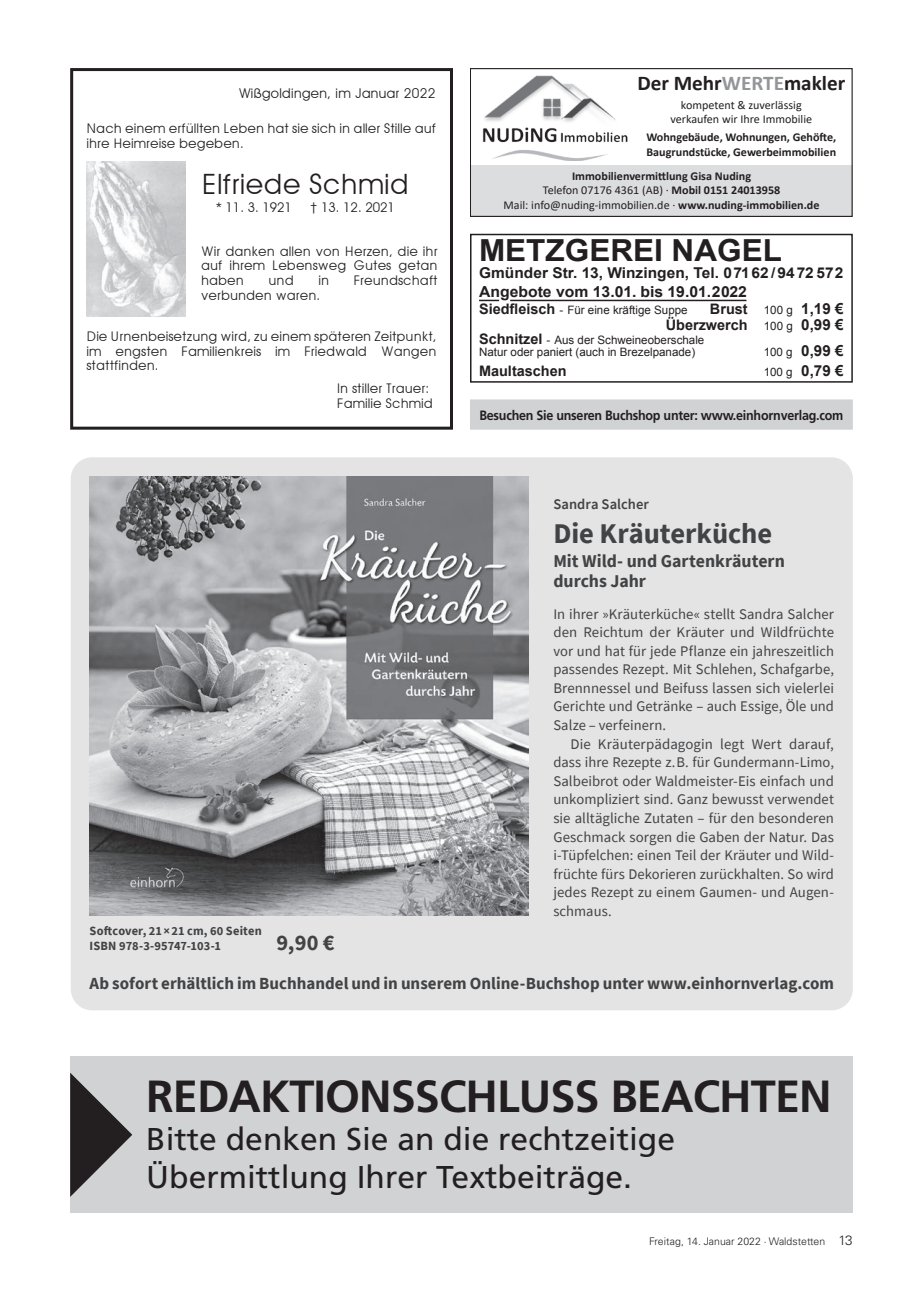
<style>
.page{position:relative;width:906px;height:1289px;background:#fff}
.page>*{position:absolute;margin:0;border:0;box-sizing:border-box;transform-origin:0 0}
.t1{font:700 45px "Frutiger";letter-spacing:-.02em;color:#231f20}
.t2{font:31.5px/37.8px "Frutiger";color:#231f20}
.t3{font:700 30.3px "Arial";color:#231f20;scale:1.04 1}
.t4{font:700 28.5px "Source Sans Pro";color:#424344}
.t5{font:28.05px "Avant Garde";color:#231f20}
.t6{font:700 22.5px "Source Sans Pro";color:#424344}
.t7{font:700 21px "Calibri";color:#231f20}
.t8{font:700 18px/20.2px "Source Sans Pro";color:#424344}
.t9{font:700 16.95px "Source Sans Pro";color:#424344}
.t10{font:700 15.15px "Arial";color:#231f20}
.t11{font:700 15.15px "Arial";color:#231f20;scale:1.04 1}
.t12{font:700 14.85px "Arial";letter-spacing:.005em;color:#231f20;scale:1.04 1}
.t13{font:14.7px "Source Sans Pro";letter-spacing:.005em;color:#424344}
.t14{font:600 14.7px "Source Sans Pro";letter-spacing:.005em;color:#424344}
.t15{font:700 14.4px "Arial";color:#231f20}
.t16{font:700 13.5px "Frutiger";letter-spacing:-.02em;color:#231f20;scale:.93 1}
.t17{font:13.5px "Avant Garde IT Cby BT";letter-spacing:.03em;color:#231f20}
.t18{font:13.2px/14.5px "Avant Garde";color:#231f20}
.t19{font:700 12.6px/15.5px "Source Sans Pro";letter-spacing:.01em;color:#424344}
.t20{font:700 12px/14.2px "Calibri";color:#231f20;text-align:center}
.t21{font:12px/14.2px "Calibri";color:#231f20;text-align:center}
.t22{font:11.55px/12px "Arial";color:#231f20}
.t23{font:300 10.5px "Univers LT";color:#231f20}
.s1{color:#939598}
.s2{font-weight:400}
.s3{font-weight:700;font-size:14.4px}
.s4{font-weight:400;font-size:11.55px}
.s5{font-size:13.5px}
</style>
<div class="page">
<svg style="left:86px;top:162px;width:100px;height:155px"></svg>
<img style="left:87px;top:162px;width:98px;height:154px">
<div style="left:70px;top:68px;width:383px;height:361px;border:3px solid #231f20"></div>
<div style="left:470px;top:165px;width:383px;height:52px;background:#dcdddf"></div>
<div style="left:470px;top:68px;width:382px;height:149px;border:1px solid #231f20"></div>
<img style="left:482px;top:75px;width:146px;height:85px">
<div style="left:470px;top:234px;width:383px;height:148px;border:2px solid #231f20"></div>
<svg style="left:479px;top:300px;width:20px;height:1px"></svg>
<hr style="left:510px;top:300px;width:236px;height:1px;background:#231f20">
<div style="left:470px;top:399px;width:383px;height:30px;background:#d1d2d4;border:1px solid #d1d2d4"></div>
<div style="left:71px;top:457px;width:782px;height:553px;background:#e4e4e5;border-radius:21px"></div>
<img style="left:90px;top:477px;width:438px;height:438px">
<div style="left:70px;top:1055px;width:783px;height:157px;background:#d1d2d4"></div>
<svg style="left:70px;top:1073px;width:62px;height:123px"></svg>
<p class="t17" style="left:239px;top:85px;width:197px">Wißgoldingen, im Januar 2022</p>
<p class="t18" style="left:221px;top:86px;width:216px">Wißgoldingen, im Dezember 2021</p>
<p class="t18" style="left:86px;top:121px;width:351px">Nach einem erfüllten Leben hat sie sich in aller Stille auf ihre Heimreise begeben.</p>
<p class="t5" style="left:202px;top:167px;width:209px">Elfriede Schmid</p>
<p class="t18" style="left:216px;top:200px;width:77px">* 11. 3. 1921</p>
<p class="t18" style="left:310px;top:200px;width:86px">† 13. 12. 2021</p>
<p class="t18" style="left:201px;top:244px;width:238px;text-align:justify">Wir danken allen von Herzen, die ihr auf ihrem Lebensweg Gutes getan haben</p>
<p class="t18" style="left:268px;top:273px;width:27px">und</p>
<p class="t18" style="left:318px;top:273px;width:12px">in</p>
<p class="t18" style="left:354px;top:273px;width:85px">Freundschaft</p>
<p class="t18" style="left:201px;top:288px;width:121px">verbunden waren.</p>
<p class="t18" style="left:86px;top:329px;width:352px;text-align:justify">Die Urnenbeisetzung wird, zu einem späteren Zeitpunkt, im engsten Familienkreis im Friedwald Wangen stattfinden.</p>
<p class="t18" style="left:337px;top:381px;width:97px">In stiller Trauer:<br>Familie Schmid</p>
<p class="t19" style="left:90px;top:922px;width:174px">Softcover, 21 × 21 cm, 60 Seiten<br>ISBN 978-3-95747-103-1</p>
<p class="t6" style="left:277px;top:927px;width:60px">9,90 €</p>
<p class="t7" style="left:637px;top:68px;width:209px">Der Mehr<span class="s1">WERTE</span>makler</p>
<p class="t21" style="left:670px;top:97px;width:143px">kompetent &amp; zuverlässig verkaufen wir Ihre Immobilie</p>
<p class="t20" style="left:646px;top:130px;width:191px;text-align:left">Wohngebäude, Wohnungen, Gehöfte,<br>Baugrundstücke, Gewerbeimmobilien</p>
<p class="t20" style="left:503px;top:169px;width:317px">Immobilienvermittlung Gisa Nuding<br><span class="s2">Telefon 07176 4361 (AB) ·</span> Mobil 0151 24013958<br><span class="s2">Mail: info@nuding-immobilien.de ·</span> www.nuding-immobilien.de</p>
<p class="t3" style="left:479px;top:230px;width:293px">METZGEREI NAGEL</p>
<p class="t12" style="left:479px;top:263px;width:352px">Gmünder Str. 13, Winzingen, Tel. 07162 /94 72 572</p>
<p class="t11" style="left:479px;top:281px;width:259px">Angebote vom 13.01. bis 19.01.2022</p>
<p class="t22" style="left:479px;top:304px;width:210px"><span class="s3">Siedfleisch</span> - Für eine kräftige Suppe</p>
<p class="t15" style="left:710px;top:300px;width:39px">Brust</p>
<p class="t10" style="left:764px;top:299px;width:81px"><span class="s4">100 g</span> 1,19 €</p>
<p class="t15" style="left:665px;top:316px;width:83px">Überzwerch</p>
<p class="t10" style="left:764px;top:315px;width:81px"><span class="s4">100 g</span> 0,99 €</p>
<p class="t22" style="left:479px;top:334px;width:227px"><span class="s3">Schnitzel</span> - Aus der Schweineoberschale<br>Natur oder paniert (auch in Brezelpanade)</p>
<p class="t10" style="left:763px;top:340px;width:81px"><span class="s4">100 g</span> 0,99 €</p>
<p class="t15" style="left:479px;top:361px;width:89px">Maultaschen</p>
<p class="t10" style="left:763px;top:361px;width:81px"><span class="s4">100 g</span> 0,79 €</p>
<p class="t16" style="left:479px;top:407px;width:393px">Besuchen Sie unseren Buchshop unter: www.einhornverlag.com</p>
<p class="t14" style="left:553px;top:495px;width:97px">Sandra Salcher</p>
<p class="t4" style="left:553px;top:514px;width:220px">Die Kräuterküche</p>
<p class="t8" style="left:553px;top:550px;width:233px">Mit Wild- und Gartenkräutern durchs Jahr</p>
<p class="t13" style="left:553px;top:604px;width:282px">In ihrer »Kräuterküche« stellt Sandra Salcher</p>
<p class="t13" style="left:553px;top:623px;width:282px">den Reichtum der Kräuter und Wildfrüchte</p>
<p class="t13" style="left:553px;top:641px;width:282px">vor und hat für jede Pflanze ein jahreszeitlich</p>
<p class="t13" style="left:553px;top:660px;width:282px">passendes Rezept. Mit Schlehen, Schafgarbe,</p>
<p class="t13" style="left:553px;top:678px;width:282px">Brennnessel und Beifuss lassen sich vielerlei</p>
<p class="t13" style="left:553px;top:697px;width:282px">Gerichte und Getränke – auch Essige, Öle und</p>
<p class="t13" style="left:553px;top:715px;width:114px">Salze – verfeinern.</p>
<p class="t13" style="left:570px;top:734px;width:265px">Die Kräuterpädagogin legt Wert darauf,</p>
<p class="t13" style="left:553px;top:753px;width:282px">dass ihre Rezepte z.B. für Gundermann-Limo,</p>
<p class="t13" style="left:553px;top:771px;width:282px">Salbeibrot oder Waldmeister-Eis einfach und</p>
<p class="t13" style="left:553px;top:790px;width:282px">unkompliziert sind. Ganz bewusst verwendet</p>
<p class="t13" style="left:553px;top:808px;width:282px">sie alltägliche Zutaten – für den besonderen</p>
<p class="t13" style="left:553px;top:827px;width:282px">Geschmack sorgen die Gaben der Natur. Das</p>
<p class="t13" style="left:553px;top:846px;width:282px">i-Tüpfelchen: einen Teil der Kräuter und Wild-</p>
<p class="t13" style="left:553px;top:864px;width:282px">früchte fürs Dekorieren zurückhalten. So wird</p>
<p class="t13" style="left:553px;top:883px;width:282px">jedes Rezept zu einem Gaumen- und Augen-</p>
<p class="t13" style="left:553px;top:901px;width:60px">schmaus.</p>
<p class="t9" style="left:90px;top:972px;width:746px">Ab sofort erhältlich im Buchhandel und in unserem Online-Buchshop unter www.einhornverlag.com</p>
<p class="t1" style="left:146px;top:1069px;width:687px">REDAKTIONSSCHLUSS BEACHTEN</p>
<p class="t2" style="left:146px;top:1120px;width:530px">Bitte denken Sie an die rechtzeitige<br>Übermittlung Ihrer Textbeiträge.</p>
<p class="t23" style="left:649px;top:1234px;width:205px">Freitag, 14. Januar 2022 · Waldstetten <span class="s5">13</span></p>
</div>
